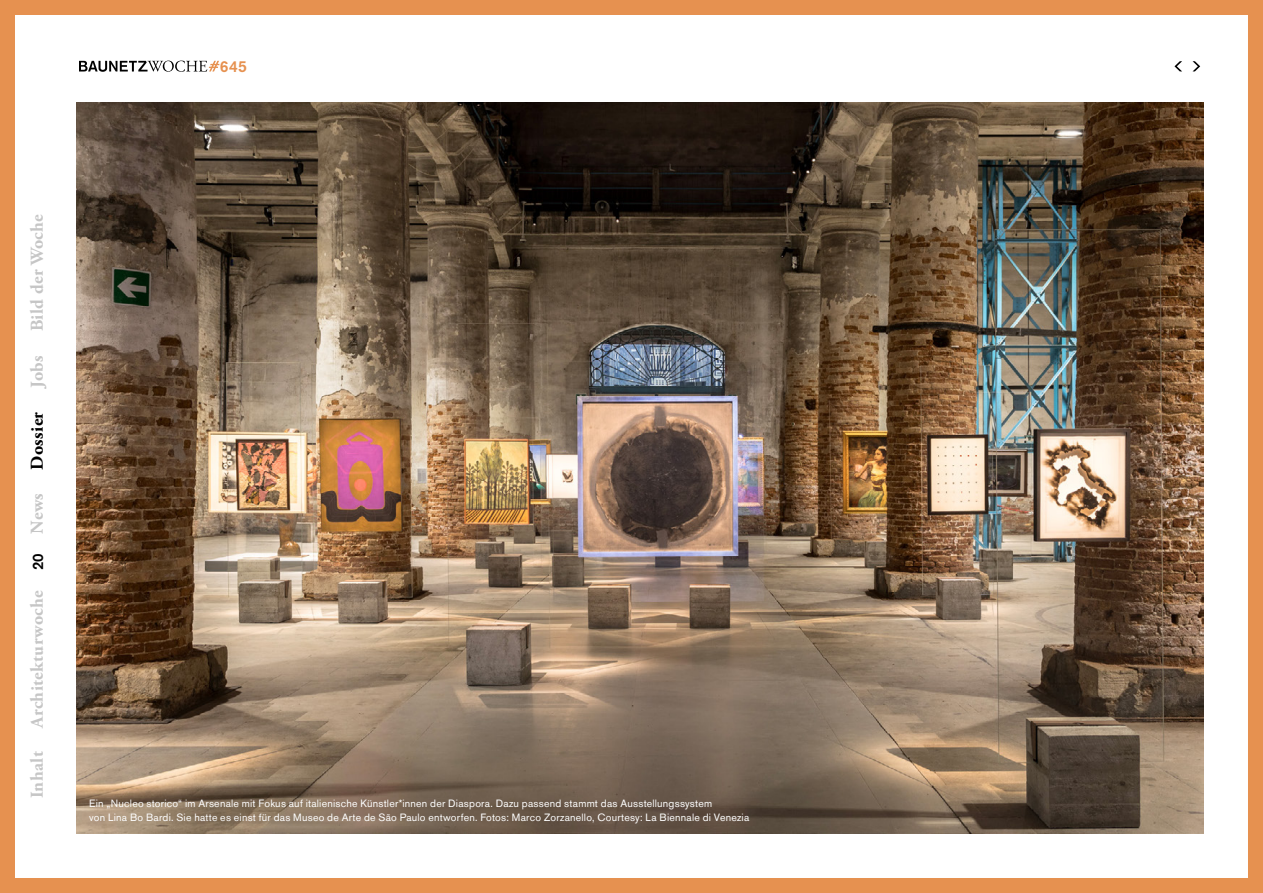
<style>
.page{position:relative;width:1263px;height:893px;background:#fff}
.page>*{position:absolute;margin:0;border:0;box-sizing:border-box;transform-origin:0 0}
.t1{font:700 18px "Adobe Garamond Pro";letter-spacing:.02em;color:#c6c6c6}
.t2{font:700 18px "Adobe Garamond Pro";letter-spacing:.02em;color:#000}
.t3{font:500 15.75px "Akzidenz Grotesk BQ";color:#e69150}
.t4{font:500 15px "Akzidenz Grotesk BQ";color:#000}
.t5{font:10.5px/13.5px "Akzidenz Grotesk BQ";letter-spacing:.02em;color:#fff}
</style>
<div class="page">
<div style="left:0;top:0;width:1263px;height:893px;border:15px solid #e69150"></div>
<svg style="left:1192px;top:61px;width:8px;height:10px"></svg>
<svg style="left:1174px;top:61px;width:8px;height:10px"></svg>
<img style="left:77px;top:102px;width:1126px;height:731px">
<svg style="left:79px;top:61px;width:140px;height:11px"></svg>
<h2 class="t3" style="left:220px;top:56px;width:29px">645</h2>
<h1 class="t1" style="left:27px;top:331px;width:119px;rotate:-90deg">Bild der Woche</h1>
<h1 class="t1" style="left:27px;top:388px;width:34px;rotate:-90deg">Jobs</h1>
<h1 class="t2" style="left:27px;top:470px;width:59px;rotate:-90deg">Dossier</h1>
<h1 class="t1" style="left:27px;top:534px;width:42px;rotate:-90deg">News</h1>
<h3 class="t4" style="left:29px;top:570px;width:18px;rotate:-90deg">20</h3>
<h1 class="t1" style="left:27px;top:728px;width:139px;rotate:-90deg">Architekturwoche</h1>
<h1 class="t1" style="left:27px;top:798px;width:49px;rotate:-90deg">Inhalt</h1>
<p class="t5" style="left:89px;top:797px;width:661px">Ein „Nucleo storico“ im Arsenale mit Fokus auf italienische Künstler*innen der Diaspora. Dazu passend stammt das Ausstellungssystem<br>von Lina Bo Bardi. Sie hatte es einst für das Museo de Arte de São Paulo entworfen. Fotos: Marco Zorzanello, Courtesy: La Biennale di Venezia</p>
</div>
